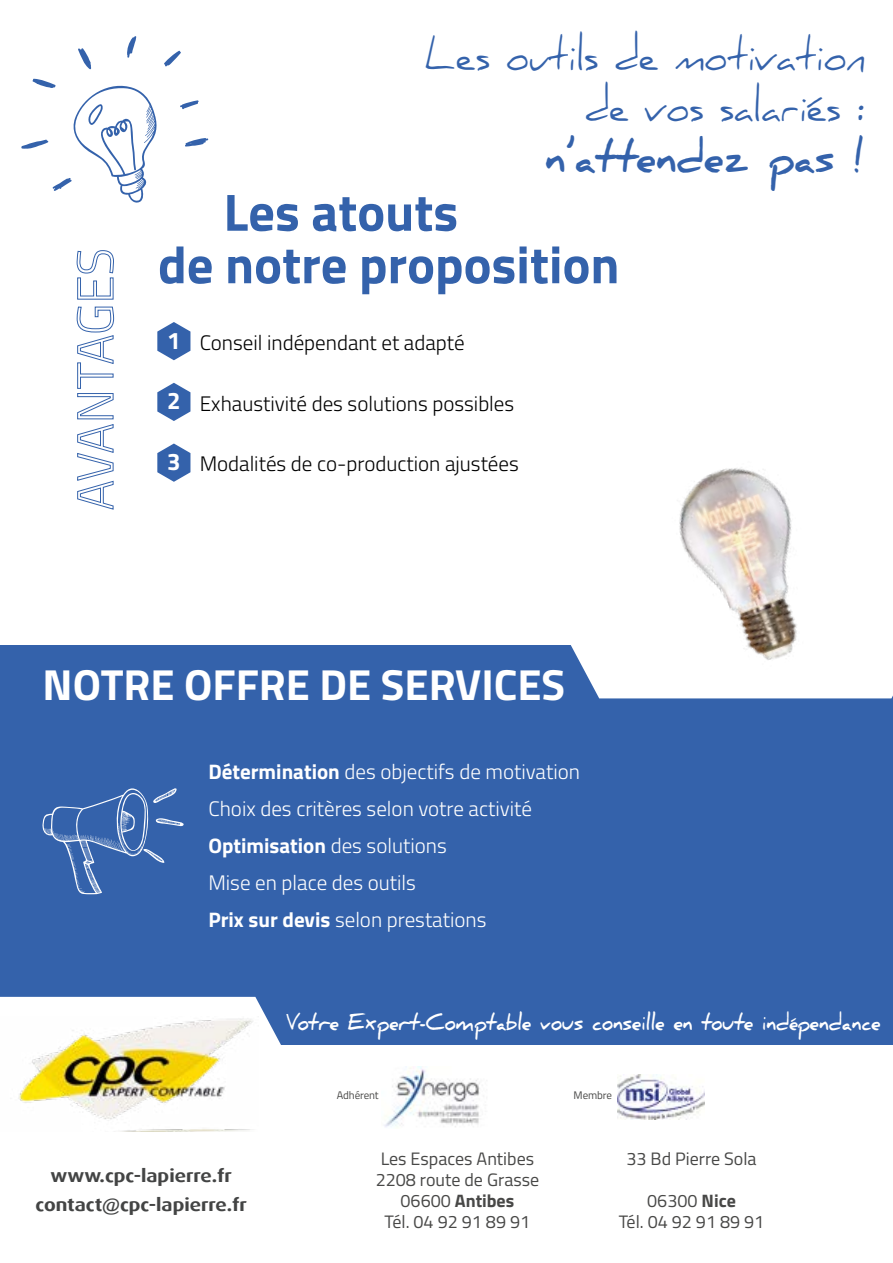
<style>
.page{position:relative;width:893px;height:1263px;background:#fff}
.page>*{position:absolute;margin:0;border:0;box-sizing:border-box;transform-origin:0 0}
.t1{font:700 52.5px/52.5px "Titillium";color:#3462ab}
.t2{font:43.5px/51px "Daniel";color:#3462ab;text-align:right;scale:.87 1}
.t3{font:700 43.5px "Titillium";color:#fff}
.t4{font:700 43.5px "Daniel";color:#3462ab;scale:.87 1}
.t5{font:700 22.5px "Daniel";color:#fff;scale:.8 1}
.t6{font:300 21px/36.8px "Titillium";color:#fff}
.t7{font:300 21px "Titillium";color:#000}
.t8{font:18px/21px "Titillium";color:#484847;text-align:center}
.t9{font:700 18px/29.1px "Dax Wide";color:#434444;text-align:center}
.t10{font:10.95px "Titillium";letter-spacing:-.01em;color:#484847}
.s1{font-weight:700;font-size:24px;color:#fff}
.s2{font-weight:700}
</style>
<div class="page">
<div style="left:0;top:645px;width:893px;height:435px;background:#3462ab"></div>
<img style="left:596px;top:467px;width:297px;height:231px">
<svg style="left:42px;top:788px;width:142px;height:106px"></svg>
<svg style="left:76px;top:306px;width:38px;height:204px"></svg>
<svg style="left:76px;top:250px;width:38px;height:50px"></svg>
<svg style="left:157px;top:322px;width:33px;height:38px"></svg>
<svg style="left:157px;top:383px;width:33px;height:38px"></svg>
<svg style="left:157px;top:443px;width:33px;height:39px"></svg>
<svg style="left:164px;top:50px;width:17px;height:17px"></svg>
<svg style="left:180px;top:100px;width:19px;height:9px"></svg>
<svg style="left:185px;top:138px;width:24px;height:9px"></svg>
<svg style="left:127px;top:36px;width:9px;height:22px"></svg>
<svg style="left:78px;top:48px;width:13px;height:22px"></svg>
<svg style="left:21px;top:79px;width:136px;height:124px"></svg>
<svg style="left:0;top:997px;width:281px;height:48px;background:#eaeef6"></svg>
<div style="left:0;top:1045px;width:893px;height:218px;background:#fff"></div>
<img style="left:643px;top:1074px;width:62px;height:46px">
<img style="left:384px;top:1067px;width:96px;height:60px">
<img style="left:0;top:1016px;width:258px;height:116px">
<h2 class="t2" style="left:425px;top:29px;width:509px">Les outils de motivation de vos salariés :</h2>
<h2 class="t4" style="left:545px;top:131px;width:370px">n’attendez pas !</h2>
<h1 class="t1" style="left:158px;top:183px;width:463px;text-indent:66px">Les atouts<br>de notre proposition</h1>
<p class="t7" style="left:167px;top:327px;width:299px"><span class="s1">1</span> Conseil indépendant et adapté</p>
<p class="t7" style="left:167px;top:388px;width:349px"><span class="s1">2</span> Exhaustivité des solutions possibles</p>
<p class="t7" style="left:167px;top:449px;width:353px"><span class="s1">3</span> Modalités de co-production ajustées</p>
<h2 class="t3" style="left:43px;top:652px;width:524px">NOTRE OFFRE DE SERVICES</h2>
<p class="t6" style="left:208px;top:753px;width:373px"><span class="s2">Détermination</span> des objectifs de motivation Choix des critères selon votre activité <span class="s2">Optimisation</span> des solutions<br>Mise en place des outils<br><span class="s2">Prix sur devis</span> selon prestations</p>
<p class="t5" style="left:286px;top:1009px;width:745px">Votre Expert-Comptable vous conseille en toute indépendance</p>
<p class="t9" style="left:36px;top:1161px;width:213px">www.cpc-lapierre.fr contact@cpc-lapierre.fr</p>
<p class="t10" style="left:337px;top:1087px;width:43px">Adhérent</p>
<p class="t10" style="left:574px;top:1087px;width:40px">Membre</p>
<p class="t8" style="left:376px;top:1147px;width:165px">Les Espaces Antibes<br>2208 route de Grasse<br>06600 <span class="s2">Antibes<br></span>Tél. 04 92 91 89 91</p>
<p class="t8" style="left:626px;top:1147px;width:132px">33 Bd Pierre Sola</p>
<p class="t8" style="left:619px;top:1189px;width:147px">06300 <span class="s2">Nice<br></span>Tél. 04 92 91 89 91</p>
</div>
